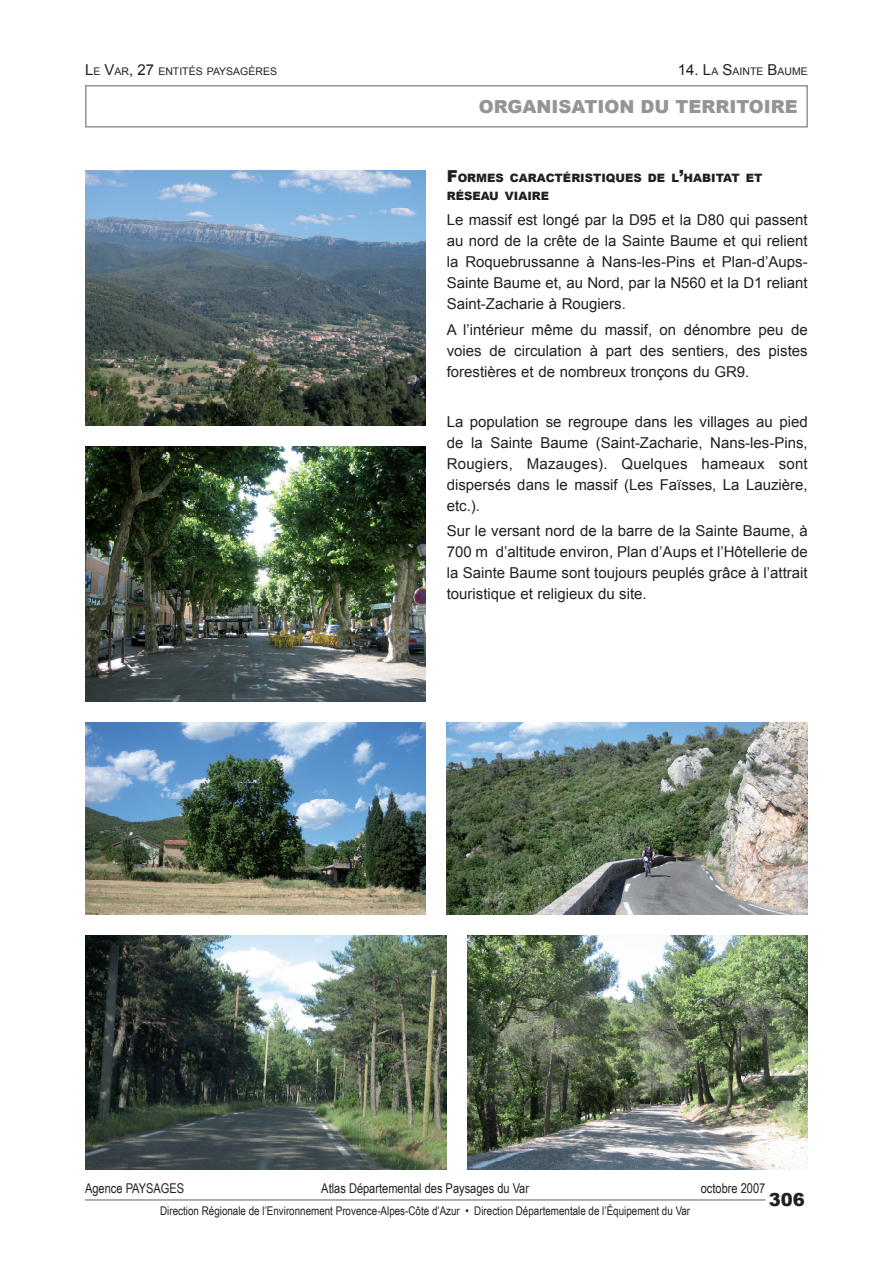
<style>
.page{position:relative;width:893px;height:1263px;background:#fff}
.page>*{position:absolute;margin:0;border:0;box-sizing:border-box;transform-origin:0 0}
.t1{font:900 18px "Arial";color:#939598}
.t2{font:900 18px "Arial";color:#231f20}
.t3{font:15px/21px "Arial";color:#231f20;text-align:justify}
.t4{font:13.5px "Arial Narrow";color:#231f20}
.t5{font:12px "Arial Narrow";color:#231f20}
.t6{font:900 11.55px/18px "Arial";color:#231f20}
.t7{font:10.5px "Arial";color:#231f20}
.s1{font-size:15px}
.s2{font-size:16.5px}
</style>
<div class="page">
<hr style="left:85px;top:1199px;width:680px;height:2px;background:#939598">
<div style="left:85px;top:85px;width:723px;height:43px;border:2px solid #939598"></div>
<img style="left:85px;top:170px;width:340px;height:255px">
<img style="left:468px;top:935px;width:340px;height:235px">
<img style="left:85px;top:723px;width:340px;height:191px">
<img style="left:85px;top:446px;width:340px;height:256px">
<img style="left:85px;top:935px;width:361px;height:234px">
<img style="left:446px;top:723px;width:362px;height:191px">
<p class="t7" style="left:85px;top:65px;width:194px"><span class="s1">L</span>e <span class="s1">V</span>ar<span class="s1">, 27</span> entités paysagères</p>
<p class="t7" style="left:678px;top:65px;width:131px"><span class="s1">14. L</span>a <span class="s1">S</span>ainte <span class="s1">B</span>aume</p>
<p class="t1" style="left:479px;top:96px;width:320px">ORGANISATION DU TERRITOIRE</p>
<p class="t6" style="left:447px;top:169px;width:317px"><span class="s2">F</span>ORMES CARACTÉRISTIQUES DE L<span class="s2">’</span>HABITAT ET<br>RÉSEAU VIAIRE</p>
<p class="t3" style="left:447px;top:210px;width:363px">Le massif est longé par la D95 et la D80 qui passent au nord de la crête de la Sainte Baume et qui relient la Roquebrussanne à Nans-les-Pins et Plan-d’Aups-Sainte Baume et, au Nord, par la N560 et la D1 reliant Saint-Zacharie à Rougiers.</p>
<p class="t3" style="left:447px;top:319px;width:363px">A l’intérieur même du massif, on dénombre peu de voies de circulation à part des sentiers, des pistes forestières et de nombreux tronçons du GR9.</p>
<p class="t3" style="left:447px;top:411px;width:363px">La population se regroupe dans les villages au pied de la Sainte Baume (Saint-Zacharie, Nans-les-Pins, Rougiers, Mazauges). Quelques hameaux sont dispersés dans le massif (Les Faïsses, La Lauzière, etc.).</p>
<p class="t3" style="left:447px;top:521px;width:363px">Sur le versant nord de la barre de la Sainte Baume, à 700 m d’altitude environ, Plan d’Aups et l’Hôtellerie de la Sainte Baume sont toujours peuplés grâce à l’attrait touristique et religieux du site.</p>
<p class="t4" style="left:85px;top:1180px;width:101px">Agence PAYSAGES</p>
<p class="t4" style="left:321px;top:1180px;width:209px">Atlas Départemental des Paysages du Var</p>
<p class="t4" style="left:701px;top:1180px;width:66px">octobre 2007</p>
<p class="t5" style="left:160px;top:1204px;width:532px">Direction Régionale de l’Environnement Provence-Alpes-Côte d’Azur • Direction Départementale de l’équipement du Var</p>
<p class="t2" style="left:769px;top:1189px;width:38px">306</p>
</div>
